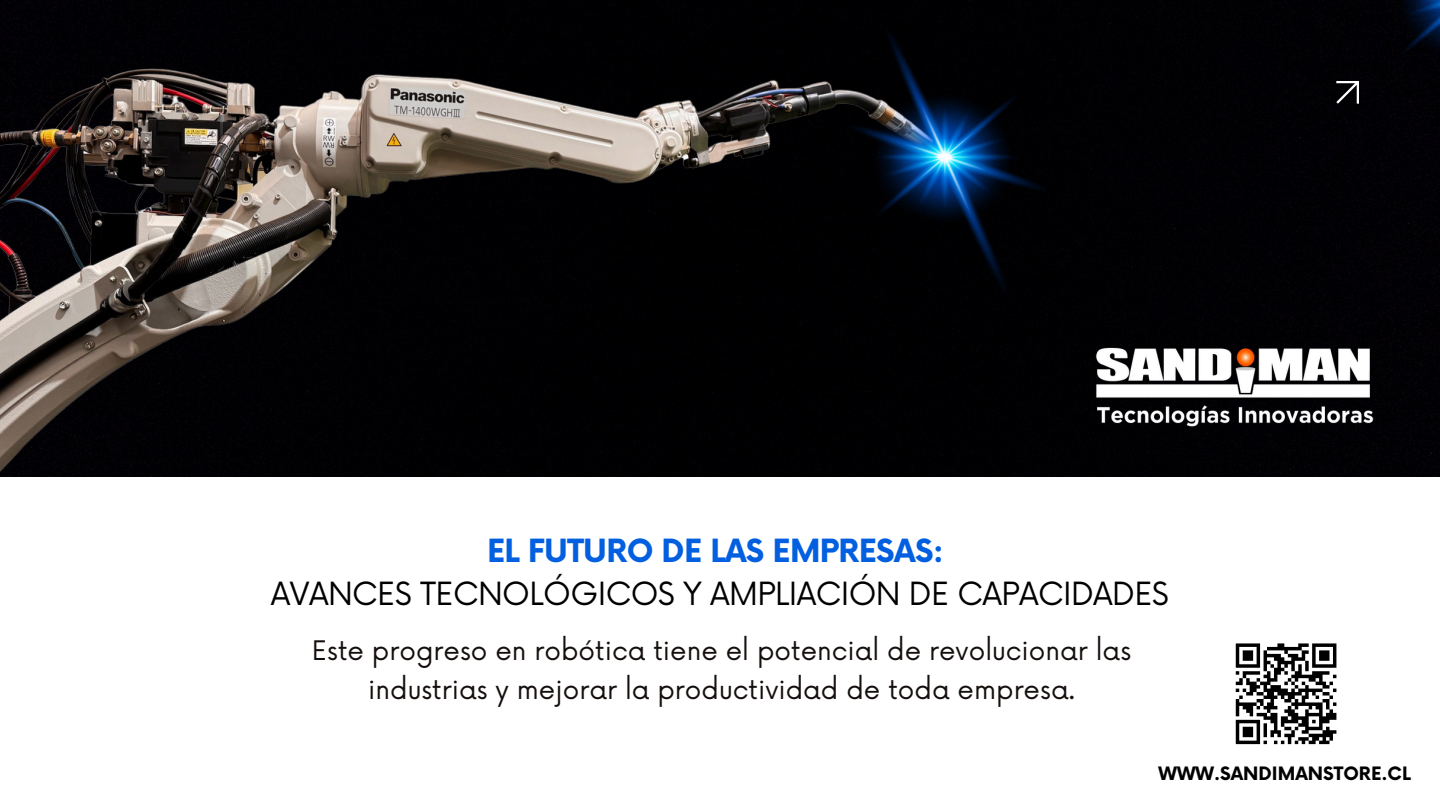
<style>
.page{position:relative;width:1440px;height:810px;background:#fff}
.page>*{position:absolute;margin:0;border:0;box-sizing:border-box;transform-origin:0 0}
.t1{font:31.1px "Now";letter-spacing:-.02em;color:#000}
.t2{font:700 31.1px "Now";letter-spacing:-.02em;color:#025fe0}
.t3{font:26.3px/39px "Now";color:#140e0c;text-align:center}
.t4{font:700 18px "Now";color:#000}
</style>
<div class="page">
<div style="left:993px;top:0;width:447px;height:476px;background:#010003"></div>
<svg style="left:1336px;top:81px;width:23px;height:23px"></svg>
<img style="left:1086px;top:340px;width:296px;height:91px">
<img style="left:0;top:0;width:993px;height:477px">
<img style="left:841px;top:17px;width:216px;height:290px">
<img style="left:1366px;top:0;width:74px;height:145px">
<svg style="left:1235px;top:643px;width:102px;height:102px"></svg>
<p class="t2" style="left:487px;top:534px;width:459px">EL FUTURO DE LAS EMPRESAS:</p>
<p class="t1" style="left:271px;top:577px;width:900px">AVANCES TECNOLÓGICOS Y AMPLIACIÓN DE CAPACIDADES</p>
<h1 class="t3" style="left:312px;top:632px;width:821px">Este progreso en robótica tiene el potencial de revolucionar las industrias y mejorar la productividad de toda empresa.</h1>
<h2 class="t4" style="left:1159px;top:764px;width:254px">WWW.SANDIMANSTORE.CL</h2>
</div>
